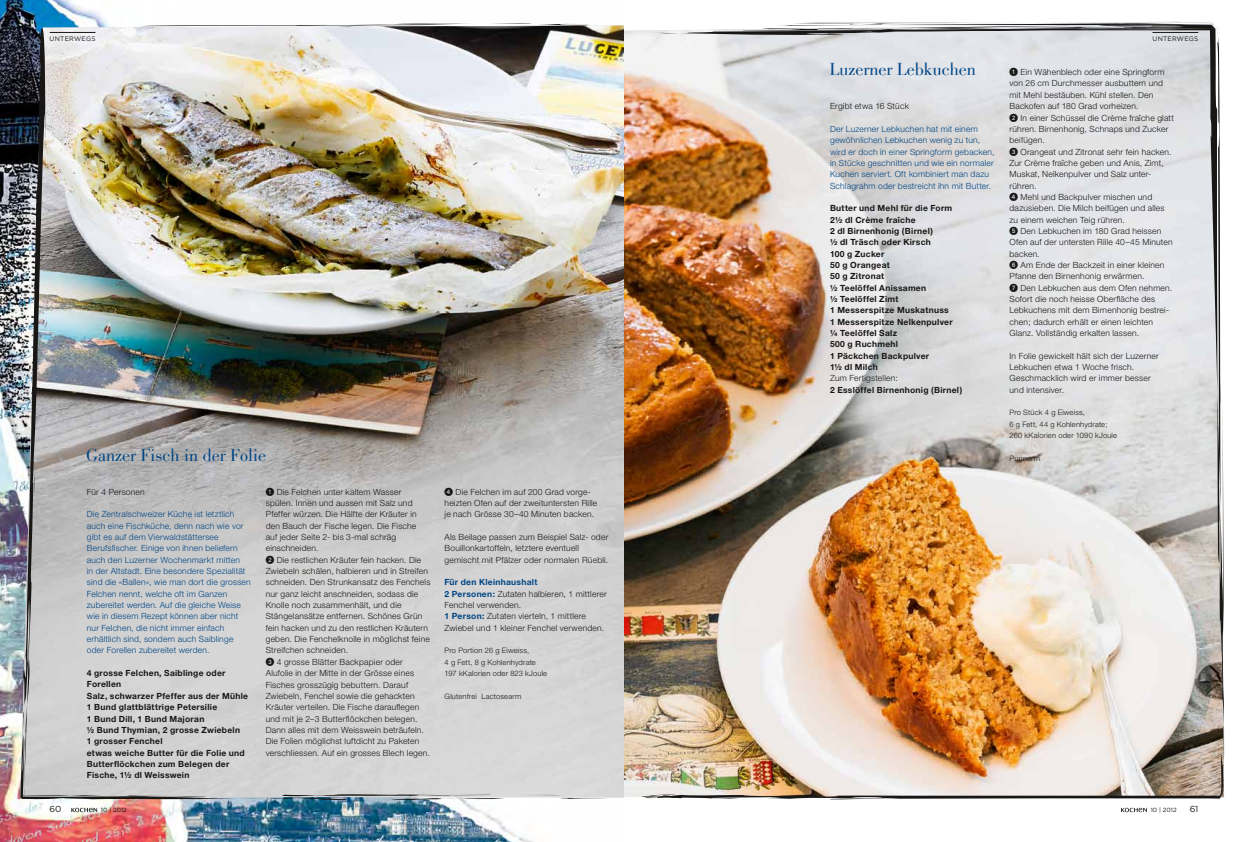
<style>
.page{position:relative;width:1248px;height:842px;background:#fff}
.page>*{position:absolute;margin:0;border:0;box-sizing:border-box;transform-origin:0 0}
.t1{font:18px "Bodoni LT";color:#004584}
.t2{font:8.8px "Gotham";color:#181716}
.t3{font:300 8.5px/11.3px "Helvetica Neue";letter-spacing:.025em;color:#181716}
.t4{font:300 8.5px/11.3px "Helvetica Neue";letter-spacing:.025em;color:#004584}
.t5{font:700 8.5px/11.3px "Helvetica Neue";letter-spacing:.03em;color:#181716}
.t6{font:300 7.5px/11.3px "Helvetica Neue";letter-spacing:.025em;color:#181716}
.t7{font:6.5px "Gotham";letter-spacing:.035em;color:#181716}
.t8{font:6px "Gotham";letter-spacing:.01em;color:#181716}
.s1{font-family:"European Pi One";font-weight:400}
.s2{font-weight:700;color:#004584}
</style>
<div class="page">
<img style="left:0;top:0;width:624px;height:842px">
<img style="left:206px;top:26px;width:418px;height:771px">
<svg style="left:519px;top:795px;width:90px;height:4px"></svg>
<svg style="left:489px;top:23px;width:43px;height:1px"></svg>
<svg style="left:538px;top:24px;width:50px;height:2px"></svg>
<svg style="left:206px;top:23px;width:268px;height:4px"></svg>
<img style="left:20px;top:20px;width:186px;height:681px">
<svg style="left:20px;top:701px;width:485px;height:100px;background:#cececf"></svg>
<svg style="left:71px;top:808px;width:26px;height:4px"></svg>
<hr style="left:50px;top:32px;width:45px;height:1px;background:#181716">
<img style="left:630px;top:18px;width:594px;height:642px">
<img style="left:633px;top:576px;width:592px;height:236px">
<p class="t7" style="left:50px;top:35px;width:47px">UNTERWEGS</p>
<h1 class="t1" style="left:829px;top:59px;width:148px">Luzerner Lebkuchen</h1>
<p class="t3" style="left:830px;top:100px;width:80px">Ergibt etwa 16 Stück</p>
<p class="t4" style="left:830px;top:123px;width:166px">Der Luzerner Lebkuchen hat mit einem gewöhnlichen Lebkuchen wenig zu tun, wird er doch in einer Springform gebacken, in Stücke geschnitten und wie ein normaler Kuchen serviert. Oft kombiniert man dazu Schlagrahm oder bestreicht ihn mit Butter.</p>
<p class="t5" style="left:830px;top:202px;width:124px">Butter und Mehl für die Form<br>2½ dl Crème fraîche<br>2 dl Birnenhonig (Birnel)<br>½ dl Träsch oder Kirsch<br>100 g Zucker<br>50 g Orangeat<br>50 g Zitronat<br>½ Teelöffel Anissamen<br>½ Teelöffel Zimt<br>1 Messerspitze Muskatnuss<br>1 Messerspitze Nelkenpulver ¼ Teelöffel Salz<br>500 g Ruchmehl<br>1 Päckchen Backpulver<br>1½ dl Milch</p>
<p class="t3" style="left:830px;top:372px;width:69px">Zum Fertigstellen:</p>
<p class="t5" style="left:830px;top:384px;width:134px">2 Esslöffel Birnenhonig (Birnel)</p>
<p class="t7" style="left:1152px;top:35px;width:47px">UNTERWEGS</p>
<p class="t3" style="left:1009px;top:66px;width:166px"><span class="s1">1</span> Ein Wähenblech oder eine Springform von 26 cm Durchmesser ausbuttern und mit Mehl bestäuben. Kühl stellen. Den Backofen auf 180 Grad vorheizen.<br><span class="s1">2</span> In einer Schüssel die Crème fraîche glatt rühren. Birnenhonig, Schnaps und Zucker beifügen.<br><span class="s1">3</span> Orangeat und Zitronat sehr fein hacken.<br>Zur Crème fraîche geben und Anis, Zimt, Muskat, Nelkenpulver und Salz unter&shy;rühren.<br><span class="s1">4</span> Mehl und Backpulver mischen und dazusieben. Die Milch beifügen und alles zu einem weichen Teig rühren.<br><span class="s1">5</span> Den Lebkuchen im 180 Grad heissen Ofen auf der untersten Rille 40–45 Minuten backen.<br><span class="s1">6</span> Am Ende der Backzeit in einer kleinen Pfanne den Birnenhonig erwärmen.<br><span class="s1">7</span> Den Lebkuchen aus dem Ofen nehmen.<br>Sofort die noch heisse Oberfläche des Lebkuchens mit dem Birnenhonig bestrei&shy;chen; dadurch erhält er einen leichten Glanz. Vollständig erkalten lassen.</p>
<p class="t3" style="left:1009px;top:350px;width:151px">In Folie gewickelt hält sich der Luzerner<br>Lebkuchen etwa 1 Woche frisch.<br>Geschmacklich wird er immer besser und intensiver.</p>
<p class="t6" style="left:1009px;top:407px;width:109px">Pro Stück 4 g Eiweiss,<br>6 g Fett, 44 g Kohlenhydrate;<br>260 kKalorien oder 1090 kJoule</p>
<h1 class="t1" style="left:86px;top:445px;width:181px">Ganzer Fisch in der Folie</h1>
<p class="t6" style="left:1009px;top:452px;width:32px">Purinarm</p>
<p class="t3" style="left:87px;top:486px;width:59px">Für 4 Personen</p>
<p class="t4" style="left:87px;top:508px;width:165px">Die Zentralschweizer Küche ist letztlich auch eine Fischküche, denn nach wie vor gibt es auf dem Vierwaldstättersee Berufsfischer. Einige von ihnen beliefern auch den Luzerner Wochenmarkt mitten<br>in der Altstadt. Eine besondere Spezialität sind die «Ballen», wie man dort die grossen Felchen nennt, welche oft im Ganzen zubereitet werden. Auf die gleiche Weise wie in diesem Rezept können aber nicht nur Felchen, die nicht immer einfach erhältlich sind, sondern auch Saiblinge oder Forellen zubereitet werden.</p>
<p class="t5" style="left:87px;top:667px;width:163px">4 grosse Felchen, Saiblinge oder<br>Forellen<br>Salz, schwarzer Pfeffer aus der Mühle<br>1 Bund glattblättrige Petersilie<br>1 Bund Dill, 1 Bund Majoran<br>½ Bund Thymian, 2 grosse Zwiebeln<br>1 grosser Fenchel<br>etwas weiche Butter für die Folie und<br>Butterflöckchen zum Belegen der<br>Fische, 1½ dl Weisswein</p>
<p class="t3" style="left:266px;top:486px;width:166px"><span class="s1">1</span> Die Felchen unter kaltem Wasser spülen. Innen und aussen mit Salz und Pfeffer würzen. Die Hälfte der Kräuter in den Bauch der Fische legen. Die Fische<br>auf jeder Seite 2- bis 3-mal schräg einschneiden.<br><span class="s1">2</span> Die restlichen Kräuter fein hacken. Die Zwiebeln schälen, halbieren und in Streifen schneiden. Den Strunkansatz des Fenchels nur ganz leicht anschneiden, sodass die Knolle noch zusammenhält, und die Stängelansätze entfernen. Schönes Grün fein hacken und zu den restlichen Kräutern geben. Die Fenchelknolle in möglichst feine Streifchen schneiden.<br><span class="s1">3</span> 4 grosse Blätter Backpapier oder Alufolie in der Mitte in der Grösse eines Fisches grosszügig bebuttern. Darauf Zwiebeln, Fenchel sowie die gehackten Kräuter verteilen. Die Fische darauflegen und mit je 2–3 Butterflöckchen belegen.<br>Dann alles mit dem Weisswein beträufeln.<br>Die Folien möglichst luftdicht zu Paketen verschliessen. Auf ein grosses Blech legen.</p>
<p class="t3" style="left:444px;top:486px;width:154px"><span class="s1">4</span> Die Felchen im auf 200 Grad vorge&shy;heizten Ofen auf der zweituntersten Rille je nach Grösse 30–40 Minuten backen.</p>
<p class="t3" style="left:444px;top:531px;width:165px">Als Beilage passen zum Beispiel Salz- oder<br>Bouillonkartoffeln, letztere eventuell gemischt mit Pfälzer oder normalen Rüebli.</p>
<p class="t3" style="left:444px;top:577px;width:164px"><span class="s2">Für den Kleinhaushalt<br>2 Personen:</span> Zutaten halbieren, 1 mittlerer Fenchel verwenden.<br><span class="s2">1 Person:</span> Zutaten vierteln, 1 mittlere Zwiebel und 1 kleiner Fenchel verwenden.</p>
<p class="t6" style="left:444px;top:645px;width:104px">Pro Portion 26 g Eiweiss,<br>4 g Fett, 8 g Kohlenhydrate<br>197 kKalorien oder 823 kJoule</p>
<p class="t6" style="left:444px;top:690px;width:78px">Glutenfrei Lactosearm</p>
<p class="t2" style="left:50px;top:803px;width:13px">60</p>
<p class="t8" style="left:101px;top:806px;width:27px">10 | 2012</p>
<p class="t8" style="left:1150px;top:806px;width:27px">10 | 2012</p>
<p class="t2" style="left:1189px;top:803px;width:10px">61</p>
</div>
